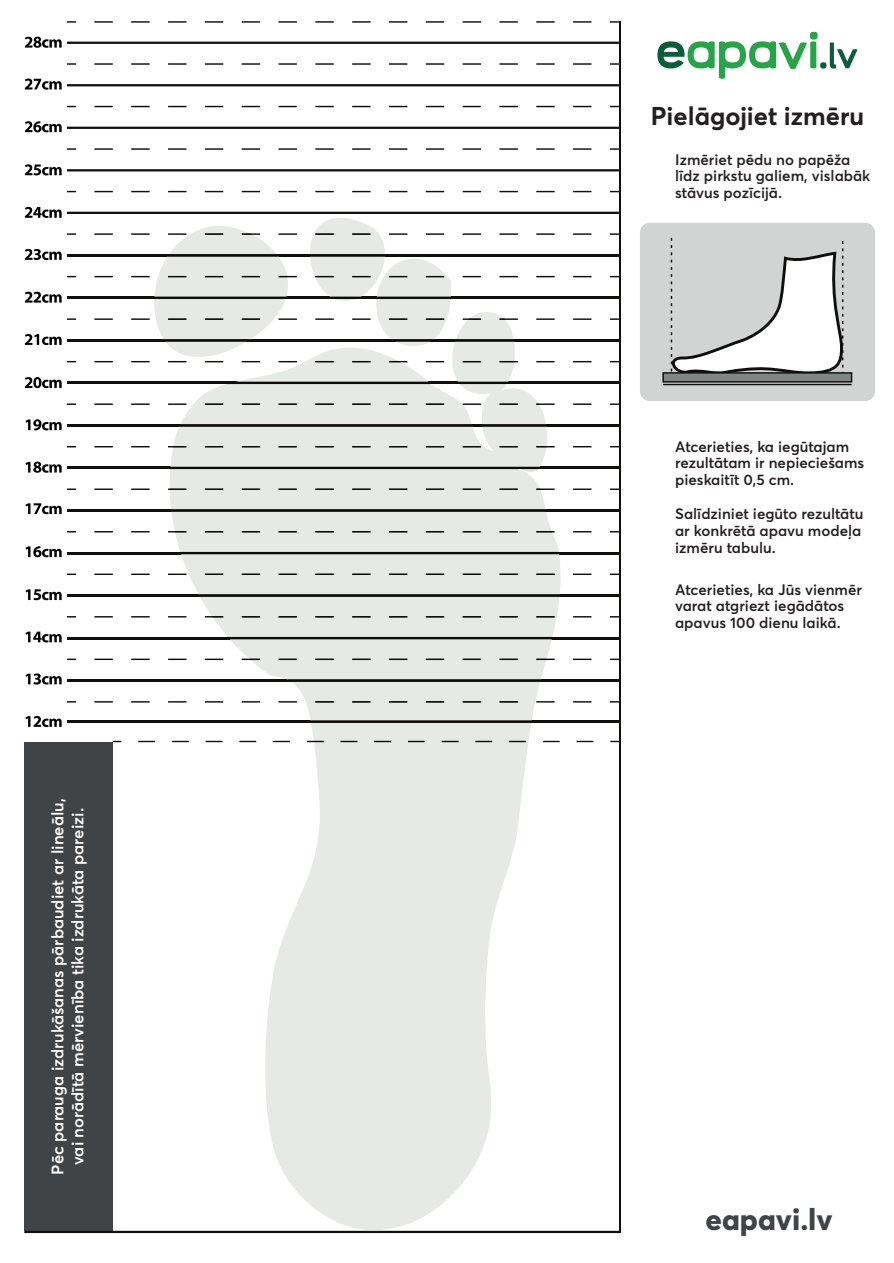
<style>
.page{position:relative;width:894px;height:1263px;background:#fff}
.page>*{position:absolute;margin:0;border:0;box-sizing:border-box;transform-origin:0 0}
.t1{font:800 30px "Averta PE";color:#414446}
.t2{font:700 25.5px "Averta PE";color:#231f20}
.t3{font:600 16.5px/19.8px "Averta PE";color:#fff;text-align:center}
.t4{font:600 15px/16.8px "Averta PE";color:#231f20}
</style>
<div class="page">
<hr style="left:619px;top:21px;width:2px;height:1212px;background:#110f0e">
<div style="left:25px;top:742px;width:88px;height:489px;background:#414446"></div>
<svg style="left:577px;top:741px;width:16px;height:1px"></svg>
<svg style="left:543px;top:741px;width:17px;height:1px"></svg>
<svg style="left:239px;top:741px;width:17px;height:1px"></svg>
<svg style="left:206px;top:741px;width:17px;height:1px"></svg>
<svg style="left:172px;top:741px;width:17px;height:1px"></svg>
<svg style="left:138px;top:741px;width:17px;height:1px"></svg>
<svg style="left:67px;top:63px;width:9px;height:2px"></svg>
<svg style="left:94px;top:63px;width:498px;height:2px"></svg>
<svg style="left:610px;top:63px;width:9px;height:2px"></svg>
<svg style="left:94px;top:106px;width:498px;height:1px"></svg>
<svg style="left:67px;top:148px;width:9px;height:2px"></svg>
<svg style="left:94px;top:148px;width:498px;height:2px"></svg>
<svg style="left:610px;top:148px;width:9px;height:2px"></svg>
<svg style="left:94px;top:191px;width:498px;height:1px"></svg>
<svg style="left:67px;top:233px;width:9px;height:2px"></svg>
<svg style="left:573px;top:233px;width:19px;height:2px"></svg>
<svg style="left:94px;top:233px;width:19px;height:2px"></svg>
<svg style="left:610px;top:233px;width:9px;height:2px"></svg>
<svg style="left:573px;top:276px;width:19px;height:1px"></svg>
<svg style="left:94px;top:276px;width:19px;height:1px"></svg>
<svg style="left:67px;top:318px;width:9px;height:2px"></svg>
<svg style="left:573px;top:318px;width:19px;height:2px"></svg>
<svg style="left:94px;top:318px;width:19px;height:2px"></svg>
<svg style="left:610px;top:318px;width:9px;height:2px"></svg>
<svg style="left:573px;top:361px;width:19px;height:1px"></svg>
<svg style="left:94px;top:361px;width:19px;height:1px"></svg>
<svg style="left:67px;top:403px;width:9px;height:2px"></svg>
<svg style="left:573px;top:403px;width:19px;height:2px"></svg>
<svg style="left:94px;top:403px;width:19px;height:2px"></svg>
<svg style="left:610px;top:403px;width:9px;height:2px"></svg>
<svg style="left:573px;top:446px;width:19px;height:1px"></svg>
<svg style="left:94px;top:446px;width:19px;height:1px"></svg>
<svg style="left:573px;top:489px;width:19px;height:1px"></svg>
<svg style="left:94px;top:489px;width:19px;height:1px"></svg>
<svg style="left:573px;top:531px;width:19px;height:1px"></svg>
<svg style="left:94px;top:531px;width:19px;height:1px"></svg>
<svg style="left:573px;top:574px;width:19px;height:1px"></svg>
<svg style="left:94px;top:574px;width:19px;height:1px"></svg>
<svg style="left:67px;top:616px;width:9px;height:2px"></svg>
<svg style="left:573px;top:616px;width:19px;height:2px"></svg>
<svg style="left:94px;top:616px;width:19px;height:2px"></svg>
<svg style="left:610px;top:616px;width:9px;height:2px"></svg>
<svg style="left:573px;top:659px;width:19px;height:1px"></svg>
<svg style="left:94px;top:659px;width:19px;height:1px"></svg>
<svg style="left:67px;top:701px;width:9px;height:2px"></svg>
<svg style="left:573px;top:701px;width:19px;height:2px"></svg>
<svg style="left:94px;top:701px;width:19px;height:2px"></svg>
<svg style="left:610px;top:701px;width:9px;height:2px"></svg>
<hr style="left:67px;top:42px;width:552px;height:2px;background:#110f0e">
<svg style="left:67px;top:21px;width:9px;height:2px"></svg>
<svg style="left:94px;top:21px;width:498px;height:2px"></svg>
<svg style="left:610px;top:21px;width:9px;height:2px"></svg>
<hr style="left:67px;top:84px;width:552px;height:2px;background:#110f0e">
<hr style="left:67px;top:127px;width:552px;height:2px;background:#110f0e">
<hr style="left:67px;top:169px;width:552px;height:2px;background:#110f0e">
<hr style="left:67px;top:212px;width:552px;height:2px;background:#110f0e">
<hr style="left:67px;top:254px;width:552px;height:2px;background:#110f0e">
<hr style="left:67px;top:297px;width:552px;height:2px;background:#110f0e">
<hr style="left:67px;top:339px;width:552px;height:3px;background:#110f0e">
<hr style="left:67px;top:382px;width:552px;height:2px;background:#110f0e">
<hr style="left:67px;top:424px;width:552px;height:3px;background:#110f0e">
<hr style="left:67px;top:467px;width:552px;height:2px;background:#110f0e">
<hr style="left:67px;top:509px;width:552px;height:3px;background:#110f0e">
<hr style="left:67px;top:552px;width:552px;height:2px;background:#110f0e">
<hr style="left:67px;top:594px;width:552px;height:3px;background:#110f0e">
<hr style="left:67px;top:637px;width:552px;height:2px;background:#110f0e">
<hr style="left:67px;top:679px;width:552px;height:3px;background:#110f0e">
<hr style="left:67px;top:721px;width:552px;height:2px;background:#110f0e">
<hr style="left:24px;top:1231px;width:595px;height:2px;background:#110f0e">
<svg style="left:265px;top:723px;width:266px;height:507px;fill:#e7e9e7"></svg>
<svg style="left:307px;top:741px;width:219px;height:1px"></svg>
<svg style="left:131px;top:218px;width:430px;height:503px"></svg>
<svg style="left:26px;top:716px;width:36px;height:11px"></svg>
<svg style="left:26px;top:673px;width:36px;height:12px"></svg>
<svg style="left:26px;top:632px;width:36px;height:10px"></svg>
<svg style="left:26px;top:589px;width:36px;height:11px"></svg>
<svg style="left:26px;top:546px;width:36px;height:11px"></svg>
<svg style="left:26px;top:503px;width:36px;height:11px"></svg>
<svg style="left:26px;top:462px;width:36px;height:11px"></svg>
<svg style="left:26px;top:419px;width:36px;height:11px"></svg>
<svg style="left:25px;top:377px;width:37px;height:11px"></svg>
<svg style="left:25px;top:334px;width:37px;height:11px"></svg>
<svg style="left:25px;top:292px;width:37px;height:11px"></svg>
<svg style="left:25px;top:249px;width:37px;height:11px"></svg>
<svg style="left:25px;top:207px;width:37px;height:11px"></svg>
<svg style="left:25px;top:164px;width:37px;height:11px"></svg>
<svg style="left:25px;top:121px;width:37px;height:11px"></svg>
<svg style="left:25px;top:79px;width:37px;height:11px"></svg>
<svg style="left:25px;top:37px;width:37px;height:11px"></svg>
<div style="left:640px;top:223px;width:235px;height:178px;background:#d2d4d3;border-radius:10px"></div>
<svg style="left:670px;top:238px;width:173px;height:134px"></svg>
<hr style="left:663px;top:384px;width:189px;height:1px;background:#110f0e">
<div style="left:662px;top:372px;width:190px;height:11px;background:#828687;border:1px solid #110f0e"></div>
<div style="left:820px;top:62px;width:6px;height:7px;background:#0d5d3c;border-radius:50%"></div>
<svg style="left:830px;top:42px;width:28px;height:27px"></svg>
<div style="left:810px;top:32px;width:8px;height:8px;background:#28a448;border-radius:50%"></div>
<svg style="left:657px;top:41px;width:159px;height:38px"></svg>
<p class="t3" style="left:47px;top:1175px;width:378px;rotate:-90deg">Pēc parauga izdrukāšanas pārbaudiet ar lineālu, vai norādītā mērvienība tika izdrukāta pareizi.</p>
<h2 class="t2" style="left:651px;top:98px;width:215px">Pielāgojiet izmēru</h2>
<p class="t4" style="left:675px;top:150px;width:197px">Izmēriet pēdu no papēža līdz pirkstu galiem, vislabāk stāvus pozīcijā.</p>
<p class="t4" style="left:675px;top:437px;width:191px">Atcerieties, ka iegūtajam rezultātam ir nepieciešams pieskaitīt 0,5 cm.</p>
<p class="t4" style="left:675px;top:505px;width:190px">Salīdziniet iegūto rezultātu ar konkrētā apavu modeļa izmēru tabulu.</p>
<p class="t4" style="left:675px;top:580px;width:188px">Atcerieties, ka Jūs vienmēr varat atgriezt iegādātos apavus 100 dienu laikā.</p>
<h1 class="t1" style="left:706px;top:1198px;width:129px">eapavi.lv</h1>
</div>
